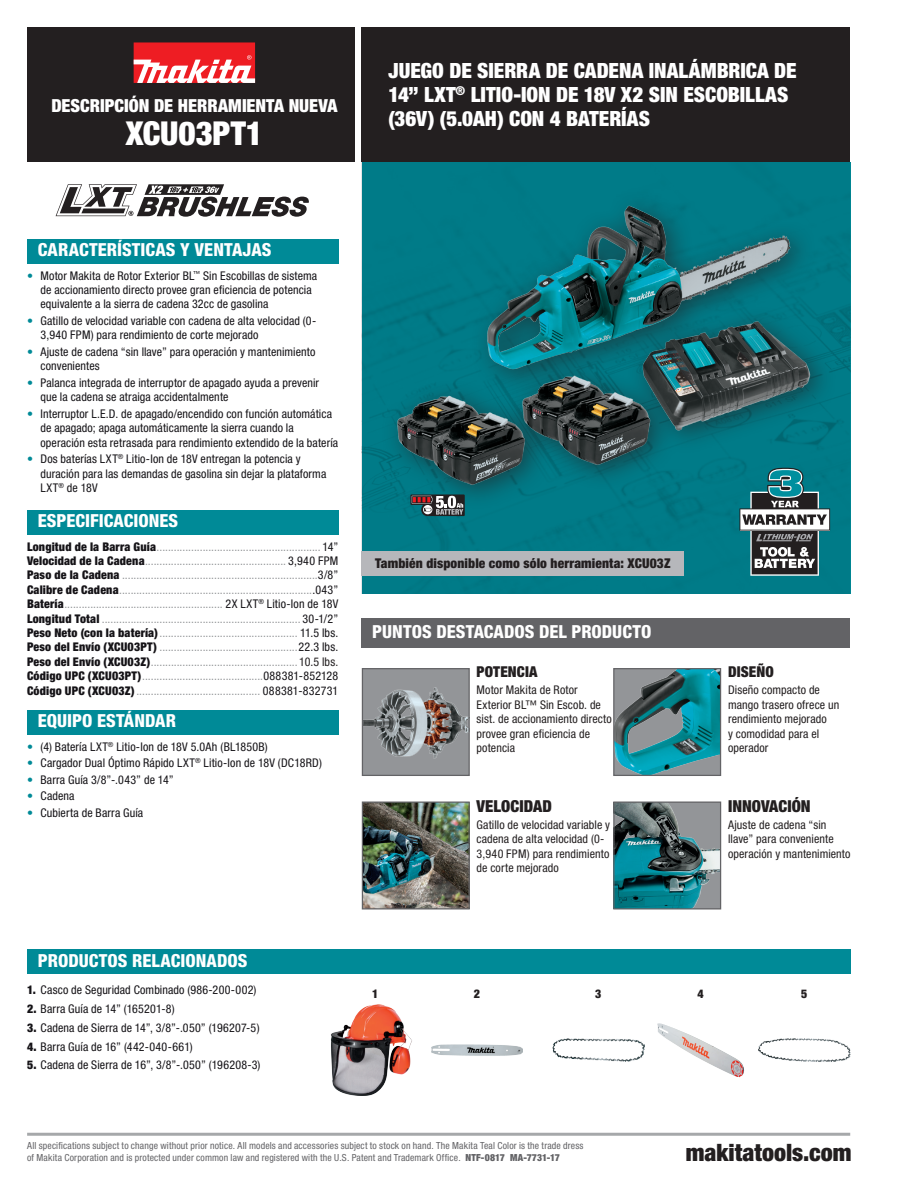
<style>
.page{position:relative;width:918px;height:1188px;background:#fff}
.page>*{position:absolute;margin:0;border:0;box-sizing:border-box;transform-origin:0 0}
.t1{font:900 condensed 33px "Helvetica Neue LT Std";letter-spacing:-.005em;color:#fff}
.t2{font:900 condensed 24px "Helvetica Neue LT Std";color:#231f20}
._01_-_PRODUCT_DESCRI{font:900 condensed 21px/24px "Helvetica Neue LT Std";color:#fff}
._02_-_SECTION_HEADER{font:800 condensed 18px "Helvetica Neue LT Std";color:#fff}
.t3{font:900 condensed 18px "Helvetica Neue LT Std";color:#fff}
._08_-_HIGHLIGHTS_HEA{font:900 condensed 16.5px "Helvetica Neue LT Std";color:#231f20}
._08_-_HIGHLIGHTS_HEA-2{font:900 condensed 15px "Helvetica Neue LT Std";letter-spacing:.005em;color:#231f20}
.t4{font:900 condensed 13.5px "Helvetica Neue LT Std";letter-spacing:.01em;color:#231f20}
.t5{font:condensed 12px/14.4px "Helvetica Neue LT Std";letter-spacing:.01em;color:#151317}
._04_-_SPECIFICATIONS{font:condensed 12px "Helvetica Neue LT Std";letter-spacing:.015em;color:#939598}
._09_-_HIGHLIGHTS_BOD{font:condensed 12px/14.4px "Helvetica Neue LT Std";letter-spacing:.01em;color:#231f20}
.t6{font:900 condensed 12px "Helvetica Neue LT Std";color:#231f20}
.t7{font:condensed 9.75px "Helvetica Neue LT Std";letter-spacing:.015em;color:#636366}
.s1{color:#008a97}
.s2{font-weight:900;color:#151317}
.s3{color:#151317}
.s4{color:#231f20}
.s5{font-weight:900}
</style>
<div class="page">
<div style="left:27px;top:27px;width:327px;height:135px;background:#231f20"></div>
<div style="left:361px;top:27px;width:489px;height:135px;background:#231f20"></div>
<div style="left:362px;top:162px;width:488px;height:432px;background:#007b88"></div>
<div style="left:134px;top:42px;width:121px;height:41px;background:#ee1d23"></div>
<svg style="left:134px;top:55px;width:121px;height:28px"></svg>
<hr style="left:27px;top:1133px;width:823px;height:3px;background:#939598">
<img style="left:373px;top:204px;width:465px;height:284px">
<img style="left:364px;top:670px;width:104px;height:104px">
<div style="left:362px;top:668px;width:108px;height:108px;border:1px solid #636366"></div>
<img style="left:364px;top:804px;width:104px;height:104px">
<div style="left:362px;top:802px;width:108px;height:108px;border:1px solid #636366"></div>
<img style="left:615px;top:670px;width:104px;height:104px">
<div style="left:613px;top:668px;width:108px;height:108px;border:1px solid #636366"></div>
<img style="left:615px;top:804px;width:104px;height:104px">
<div style="left:613px;top:802px;width:108px;height:108px;border:1px solid #636366"></div>
<img style="left:331px;top:1004px;width:81px;height:92px">
<img style="left:431px;top:1044px;width:92px;height:12px">
<img style="left:553px;top:1038px;width:91px;height:24px">
<img style="left:657px;top:1023px;width:87px;height:54px">
<img style="left:759px;top:1038px;width:91px;height:24px">
<div style="left:361px;top:619px;width:489px;height:29px;background:#636366"></div>
<div style="left:27px;top:949px;width:823px;height:25px;background:#008a97"></div>
<div style="left:362px;top:551px;width:322px;height:25px;background:#b6b7bb"></div>
<div style="left:27px;top:239px;width:311px;height:25px;background:#008a97"></div>
<div style="left:27px;top:510px;width:311px;height:25px;background:#008a97"></div>
<div style="left:27px;top:710px;width:311px;height:25px;background:#008a97"></div>
<svg style="left:56px;top:184px;width:253px;height:33px"></svg>
<svg style="left:410px;top:494px;width:55px;height:22px"></svg>
<svg style="left:739px;top:468px;width:91px;height:108px"></svg>
<p class="t3" style="left:51px;top:95px;width:288px">DESCRIPCIÓN DE HERRAMIENTA NUEVA</p>
<p class="t1" style="left:126px;top:113px;width:139px">XCU03PT1</p>
<p class="_01_-_PRODUCT_DESCRI" style="left:389px;top:58px;width:410px">JUEGO DE SIERRA DE CADENA INALÁMBRICA DE<br>14” LXT<sup>®</sup> LITIO-ION DE 18V X2 SIN ESCOBILLAS (36V) (5.0AH) CON 4 BATERÍAS</p>
<p class="_02_-_SECTION_HEADER" style="left:38px;top:239px;width:235px">CARACTERÍSTICAS Y VENTAJAS</p>
<p class="t5" style="left:40px;top:268px;width:278px;text-indent:-14px"><span class="s1">•</span> Motor Makita de Rotor Exterior BL<sup>™</sup> Sin Escobillas de sistema de accionamiento directo provee gran eficiencia de potencia equivalente a la sierra de cadena 32cc de gasolina</p>
<p class="t5" style="left:40px;top:314px;width:277px;text-indent:-14px"><span class="s1">•</span> Gatillo de velocidad variable con cadena de alta velocidad (0-<br>3,940 FPM) para rendimiento de corte mejorado</p>
<p class="t5" style="left:40px;top:344px;width:276px;text-indent:-14px"><span class="s1">•</span> Ajuste de cadena “sin llave” para operación y mantenimiento convenientes</p>
<p class="t5" style="left:40px;top:375px;width:280px;text-indent:-14px"><span class="s1">•</span> Palanca integrada de interruptor de apagado ayuda a prevenir que la cadena se atraiga accidentalmente</p>
<p class="t5" style="left:40px;top:406px;width:299px;text-indent:-14px"><span class="s1">•</span> Interruptor L.E.D. de apagado/encendido con función automática de apagado; apaga automáticamente la sierra cuando la operación esta retrasada para rendimiento extendido de la batería</p>
<p class="t5" style="left:40px;top:452px;width:287px;text-indent:-14px"><span class="s1">•</span> Dos baterías LXT<sup>®</sup> Litio-Ion de 18V entregan la potencia y duración para las demandas de gasolina sin dejar la plataforma<br>LXT<sup>®</sup> de 18V</p>
<p class="_02_-_SECTION_HEADER" style="left:38px;top:510px;width:142px">ESPECIFICACIONES</p>
<p class="_04_-_SPECIFICATIONS" style="left:27px;top:539px;width:313px"><span class="s2">Longitud de la Barra Guía</span>......................................................... <span class="s3">14”</span></p>
<p class="_04_-_SPECIFICATIONS" style="left:27px;top:554px;width:313px"><span class="s2">Velocidad de la Cadena</span>................................................. <span class="s3">3,940 FPM</span></p>
<p class="_04_-_SPECIFICATIONS" style="left:27px;top:568px;width:313px"><span class="s2">Paso de la Cadena</span> ....................................................................<span class="s3">3/8”</span></p>
<p class="_04_-_SPECIFICATIONS" style="left:27px;top:583px;width:313px"><span class="s2">Calibre de Cadena</span>...................................................................<span class="s3">.043”</span></p>
<p class="_04_-_SPECIFICATIONS" style="left:27px;top:597px;width:313px"><span class="s2">Batería</span>....................................................... <span class="s3">2X LXT</span><sup>®</sup> <span class="s3">Litio-Ion de 18V</span></p>
<p class="_04_-_SPECIFICATIONS" style="left:27px;top:611px;width:313px"><span class="s2">Longitud Total</span> ..................................................................... <span class="s3">30-1/2”</span></p>
<p class="_04_-_SPECIFICATIONS" style="left:27px;top:626px;width:313px"><span class="s2">Peso Neto (con la batería)</span>................................................ <span class="s3">11.5 lbs.</span></p>
<p class="_04_-_SPECIFICATIONS" style="left:27px;top:640px;width:313px"><span class="s2">Peso del Envío (XCU03PT)</span> ................................................<span class="s3">22.3 lbs.</span></p>
<p class="_04_-_SPECIFICATIONS" style="left:27px;top:655px;width:313px"><span class="s2">Peso del Envío (XCU03Z)</span>................................................... <span class="s4">10.5 lbs.</span></p>
<p class="_04_-_SPECIFICATIONS" style="left:27px;top:669px;width:313px"><span class="s2">Código UPC (XCU03PT)</span>..........................................<span class="s3">088381-852128</span></p>
<p class="_04_-_SPECIFICATIONS" style="left:27px;top:683px;width:313px"><span class="s2">Código UPC (XCU03Z)</span>........................................... <span class="s3">088381-832731</span></p>
<p class="_02_-_SECTION_HEADER" style="left:38px;top:710px;width:140px">EQUIPO ESTÁNDAR</p>
<p class="t5" style="left:27px;top:739px;width:242px"><span class="s1">•</span> (4) Batería LXT<sup>®</sup> Litio-Ion de 18V 5.0Ah (BL1850B)</p>
<p class="t5" style="left:27px;top:756px;width:296px"><span class="s1">•</span> Cargador Dual Óptimo Rápido LXT<sup>®</sup> Litio-Ion de 18V (DC18RD)</p>
<p class="t5" style="left:27px;top:772px;width:148px"><span class="s1">•</span> Barra Guía 3/8”-.043” de 14”</p>
<p class="t5" style="left:27px;top:789px;width:49px"><span class="s1">•</span> Cadena</p>
<p class="t5" style="left:27px;top:805px;width:118px"><span class="s1">•</span> Cubierta de Barra Guía</p>
<p class="_02_-_SECTION_HEADER" style="left:38px;top:949px;width:211px">PRODUCTOS RELACIONADOS</p>
<p class="t5" style="left:27px;top:983px;width:231px"><span class="s5">1.</span> Casco de Seguridad Combinado (986-200-002)</p>
<p class="t5" style="left:27px;top:1002px;width:149px"><span class="s5">2.</span> Barra Guía de 14” (165201-8)</p>
<p class="t5" style="left:27px;top:1020px;width:234px"><span class="s5">3.</span> Cadena de Sierra de 14”, 3/8”-.050” (196207-5)</p>
<p class="t5" style="left:27px;top:1039px;width:167px"><span class="s5">4.</span> Barra Guía de 16” (442-040-661)</p>
<p class="t5" style="left:27px;top:1058px;width:235px"><span class="s5">5.</span> Cadena de Sierra de 16”, 3/8”-.050” (196208-3)</p>
<p class="t4" style="left:375px;top:555px;width:297px">También disponible como sólo herramienta: XCU03Z</p>
<h3 class="_02_-_SECTION_HEADER" style="left:372px;top:621px;width:281px">PUNTOS DESTACADOS DEL PRODUCTO</h3>
<p class="_08_-_HIGHLIGHTS_HEA-2" style="left:477px;top:663px;width:63px">POTENCIA</p>
<p class="_09_-_HIGHLIGHTS_BOD" style="left:477px;top:683px;width:137px">Motor Makita de Rotor<br>Exterior BL™ Sin Escob. de sist. de accionamiento directo provee gran eficiencia de potencia</p>
<p class="_08_-_HIGHLIGHTS_HEA" style="left:477px;top:796px;width:77px">VELOCIDAD</p>
<p class="_09_-_HIGHLIGHTS_BOD" style="left:477px;top:817px;width:135px">Gatillo de velocidad variable y cadena de alta velocidad (0-<br>3,940 FPM) para rendimiento de corte mejorado</p>
<p class="_08_-_HIGHLIGHTS_HEA-2" style="left:728px;top:663px;width:47px">DISEÑO</p>
<p class="_09_-_HIGHLIGHTS_BOD" style="left:728px;top:683px;width:113px">Diseño compacto de mango trasero ofrece un rendimiento mejorado<br>y comodidad para el operador</p>
<p class="_08_-_HIGHLIGHTS_HEA" style="left:728px;top:796px;width:84px">INNOVACIÓN</p>
<p class="_09_-_HIGHLIGHTS_BOD" style="left:728px;top:817px;width:124px">Ajuste de cadena “sin llave” para conveniente operación y mantenimiento</p>
<p class="t6" style="left:372px;top:986px;width:8px">1</p>
<p class="t6" style="left:474px;top:986px;width:8px">2</p>
<p class="t6" style="left:595px;top:986px;width:8px">3</p>
<p class="t6" style="left:698px;top:986px;width:8px">4</p>
<p class="t6" style="left:801px;top:986px;width:8px">5</p>
<p class="t7" style="left:27px;top:1140px;width:558px">All specifications subject to change without prior notice. All models and accessories subject to stock on hand. The Makita Teal Color is the trade dress</p>
<p class="t7" style="left:27px;top:1152px;width:534px">of Makita Corporation and is protected under common law and registered with the U.S. Patent and Trademark Office. <span class="s5">NTF-0817 MA-7731-17</span></p>
<p class="t2" style="left:686px;top:1138px;width:167px">makitatools.com</p>
</div>
